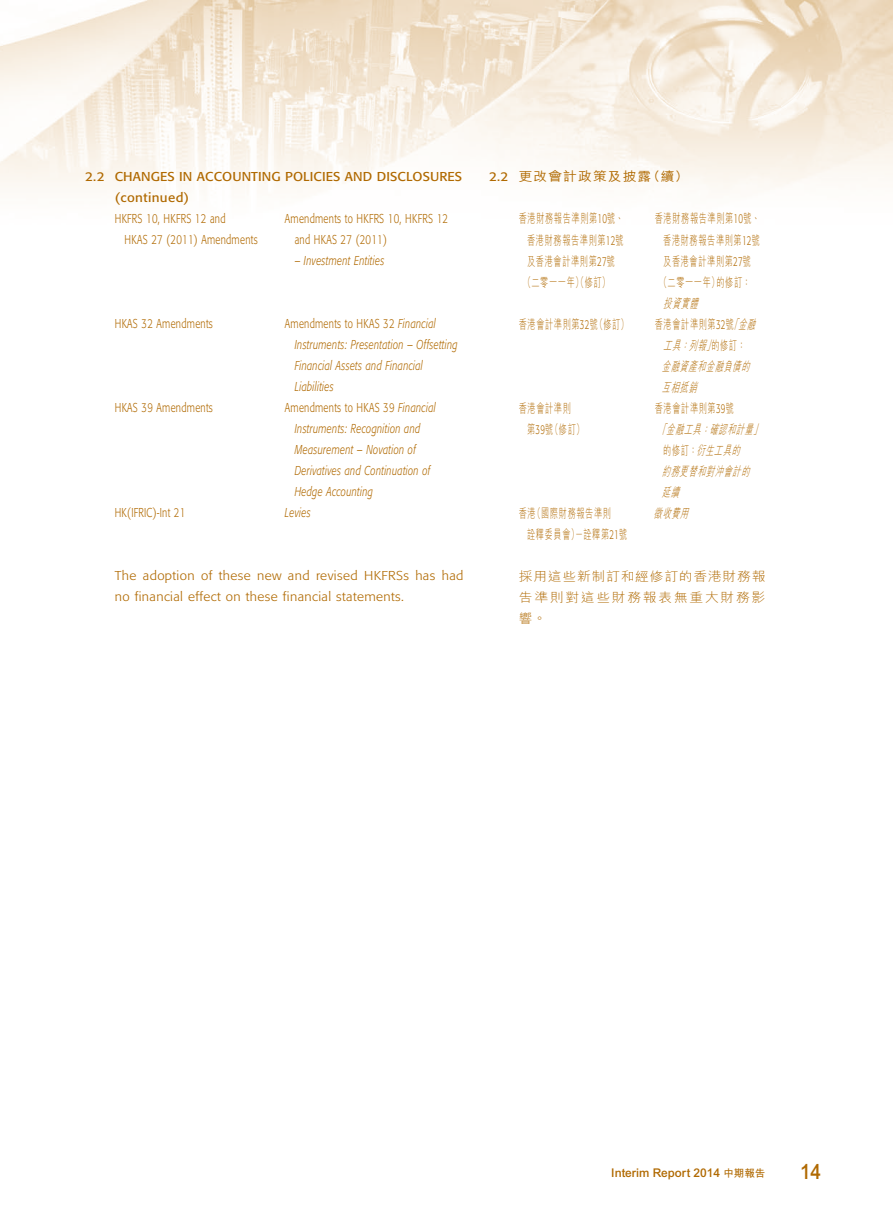
<style>
.page{position:relative;width:893px;height:1212px;background:#fff}
.page>*{position:absolute;margin:0;border:0;box-sizing:border-box;transform-origin:0 0}
.t1{font:500 21px "Arial MT Std";color:#b06900;scale:.9 1}
.t2{font:italic 300 12.75px/21px "Formata";letter-spacing:.03em;color:#b06900;scale:.75 1}
.t3{font:300 12.75px "M Hei HK";letter-spacing:.08em;color:#b06900;scale:.64 1}
.t4{font:300 12.75px "Formata";letter-spacing:.03em;color:#b06900;scale:.75 1}
.t5{font:300 12.75px/21px "Formata";letter-spacing:.03em;color:#b06900;scale:1.05 1}
.t6{font:italic 300 12.75px/21px "M Hei HK";color:#b06900;scale:.64 1}
.t7{font:12.75px/21px "Formata";letter-spacing:.01em;color:#b06900;scale:1.05 1}
.t8{font:300 12.75px/21px "M Hei HK";letter-spacing:.08em;color:#b06900;text-align:justify;scale:1.08 1}
.t9{font:500 12.75px "M Hei HK";letter-spacing:.08em;color:#b06900;scale:1.08 1}
.t10{font:500 12px "Arial MT Std";color:#b06900}
.s1{font-style:normal}
.s2{font-family:"Formata";font-weight:400}
.s3{font-family:"Formata"}
.s4{font-family:"Formata";font-style:normal}
.s5{font-family:"M Hei HK";font-weight:700;font-size:10.5px}
</style>
<div class="page">
<img style="left:0;top:0;width:893px;height:192px">
<p class="t7" style="left:115px;top:166px;width:332px;text-indent:-30px">2.2 CHANGES IN ACCOUNTING POLICIES AND DISCLOSURES (continued)</p>
<p class="t4" style="left:115px;top:211px;width:149px">HKFRS 10, HKFRS 12 and</p>
<p class="t4" style="left:285px;top:211px;width:219px">Amendments to HKFRS 10, HKFRS 12</p>
<p class="t4" style="left:125px;top:232px;width:179px">HKAS 27 (2011) Amendments</p>
<p class="t4" style="left:295px;top:232px;width:124px">and HKAS 27 (2011)</p>
<p class="t2" style="left:295px;top:250px;width:121px"><span class="s1">–</span> Investment Entities</p>
<p class="t4" style="left:115px;top:316px;width:132px">HKAS 32 Amendments</p>
<p class="t2" style="left:295px;top:313px;width:219px;text-indent:-10px"><span class="s1">Amendments to HKAS 32</span> Financial<br>Instruments: Presentation – Offsetting<br>Financial Assets and Financial<br>Liabilities</p>
<p class="t4" style="left:115px;top:400px;width:132px">HKAS 39 Amendments</p>
<p class="t2" style="left:295px;top:397px;width:190px;text-indent:-10px"><span class="s1">Amendments to HKAS 39</span> Financial<br>Instruments: Recognition and<br>Measurement – Novation of<br>Derivatives and Continuation of<br>Hedge Accounting</p>
<p class="t4" style="left:115px;top:505px;width:96px">HK(IFRIC)-Int 21</p>
<p class="t2" style="left:285px;top:502px;width:36px">Levies</p>
<p class="t5" style="left:115px;top:565px;width:333px">The adoption of these new and revised HKFRSs has had no financial effect on these financial statements.</p>
<p class="t9" style="left:489px;top:167px;width:186px"><span class="s2">2.2</span> 更改會計政策及披露（續）</p>
<p class="t3" style="left:519px;top:210px;width:166px">香港財務報告準則第<span class="s3">10</span>號、</p>
<p class="t3" style="left:655px;top:210px;width:166px">香港財務報告準則第<span class="s3">10</span>號、</p>
<p class="t3" style="left:527px;top:231px;width:152px">香港財務報告準則第<span class="s3">12</span>號</p>
<p class="t3" style="left:663px;top:231px;width:152px">香港財務報告準則第<span class="s3">12</span>號</p>
<p class="t3" style="left:527px;top:252px;width:139px">及香港會計準則第<span class="s3">27</span>號</p>
<p class="t3" style="left:663px;top:252px;width:139px">及香港會計準則第<span class="s3">27</span>號</p>
<p class="t3" style="left:523px;top:273px;width:137px">（二零一一年）（修訂）</p>
<p class="t3" style="left:659px;top:273px;width:144px">（二零一一年）的修訂：</p>
<p class="t6" style="left:663px;top:292px;width:63px">投資實體</p>
<p class="t3" style="left:519px;top:315px;width:173px">香港會計準則第<span class="s3">32</span>號（修訂）</p>
<p class="t6" style="left:662px;top:313px;width:154px;text-indent:-7px"><span class="s1">香港會計準則第</span><span class="s4">32</span><span class="s1">號</span>「金融工具：列報」<span class="s1">的修訂：</span>金融資產和金融負債的互相抵銷</p>
<p class="t3" style="left:519px;top:399px;width:83px">香港會計準則</p>
<p class="t3" style="left:655px;top:399px;width:125px">香港會計準則第<span class="s3">39</span>號</p>
<p class="t3" style="left:527px;top:420px;width:91px">第<span class="s3">39</span>號（修訂）</p>
<p class="t6" style="left:662px;top:418px;width:164px;text-indent:-4px">「金融工具：確認和計量」<span class="s1">的修訂：</span>衍生工具的<br>約務更替和對沖會計的延續</p>
<p class="t3" style="left:519px;top:504px;width:146px">香港（國際財務報告準則</p>
<p class="t6" style="left:653px;top:502px;width:63px">徵收費用</p>
<p class="t3" style="left:527px;top:525px;width:158px">詮釋委員會）－詮釋第<span class="s3">21</span>號</p>
<p class="t8" style="left:519px;top:565px;width:230px">採用這些新制訂和經修訂的香港財務報告準則對這些財務報表無重大財務影響。</p>
<p class="t10" style="left:611px;top:1165px;width:156px">Interim Report 2014 <span class="s5">中期報告</span></p>
<h1 class="t1" style="left:800px;top:1159px;width:25px">14</h1>
</div>
